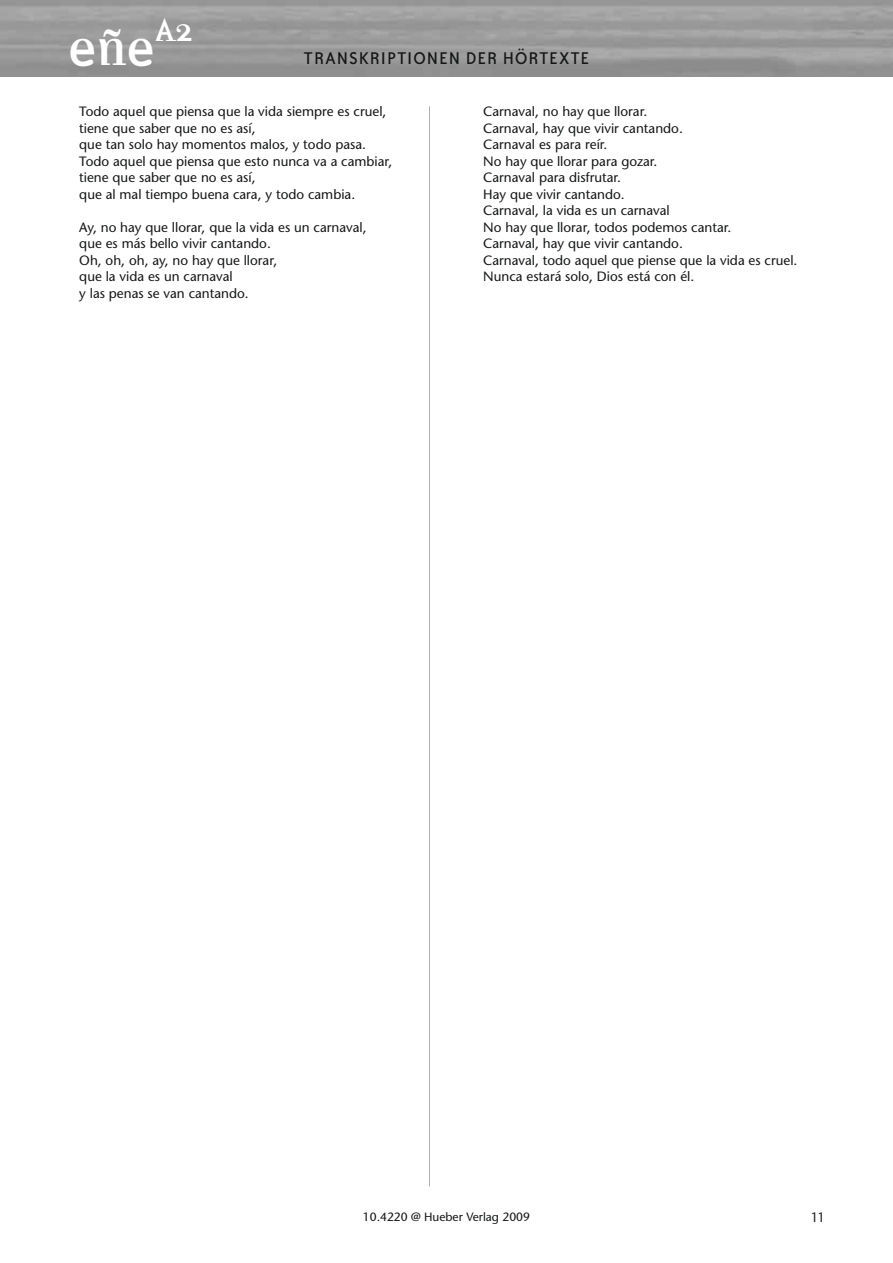
<style>
.page{position:relative;width:893px;height:1263px;background:#fff}
.page>*{position:absolute;margin:0;border:0;box-sizing:border-box;transform-origin:0 0}
.t1{font:300 46.5px "Amplifier";color:#fff}
.t2{font:300 30px "Amplifier";color:#fff}
.t3{font:19.5px "Bailey Sans ITC";letter-spacing:.05em;color:#151616}
.t4{font:13.5px/16.5px "Stone Sans LT";color:#151616}
.t5{font:13.5px "Stone Sans LT";color:#151616;scale:.9 1}
.t6{font:12px "Stone Sans LT";color:#151616}
</style>
<div class="page">
<hr style="left:429px;top:106px;width:1px;height:1080px;background:#afb0b0">
<h1 class="t1" style="left:68px;top:30px;width:89px">eñe</h1>
<h2 class="t2" style="left:155px;top:18px;width:39px">A2</h2>
<h3 class="t3" style="left:304px;top:51px;width:287px">TRANSKRIPTIONEN DER HÖRTEXTE</h3>
<p class="t4" style="left:79px;top:105px;width:315px">Todo aquel que piensa que la vida siempre es cruel, tiene que saber que no es así,<br>que tan solo hay momentos malos, y todo pasa.<br>Todo aquel que piensa que esto nunca va a cambiar, tiene que saber que no es así,<br>que al mal tiempo buena cara, y todo cambia.</p>
<p class="t4" style="left:79px;top:220px;width:289px">Ay, no hay que llorar, que la vida es un carnaval, que es más bello vivir cantando.<br>Oh, oh, oh, ay, no hay que llorar,<br>que la vida es un carnaval<br>y las penas se van cantando.</p>
<p class="t4" style="left:483px;top:105px;width:316px">Carnaval, no hay que llorar.<br>Carnaval, hay que vivir cantando.<br>Carnaval es para reír.<br>No hay que llorar para gozar.<br>Carnaval para disfrutar.<br>Hay que vivir cantando.<br>Carnaval, la vida es un carnaval<br>No hay que llorar, todos podemos cantar.<br>Carnaval, hay que vivir cantando.<br>Carnaval, todo aquel que piense que la vida es cruel.<br>Nunca estará solo, Dios está con él.</p>
<p class="t6" style="left:363px;top:1212px;width:169px">10.4220 @ Hueber Verlag 2009</p>
<p class="t5" style="left:811px;top:1212px;width:17px">11</p>
</div>
